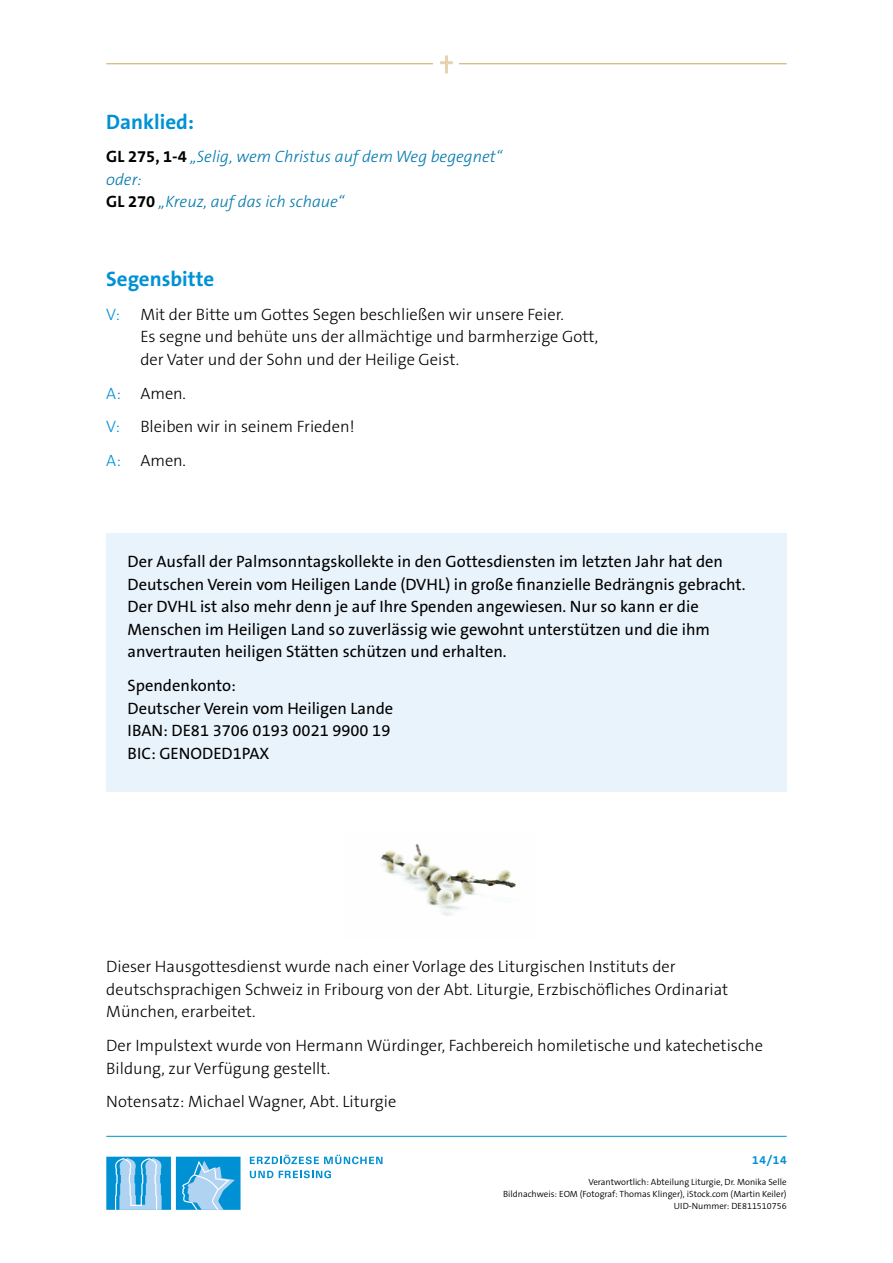
<style>
.page{position:relative;width:893px;height:1263px;background:#fff}
.page>*{position:absolute;margin:0;border:0;box-sizing:border-box;transform-origin:0 0}
.t1{font:700 21px "The Sans B W7";color:#0091d4}
.t2{font:300 16.5px/22.5px "The Sans B W3";color:#000}
.t3{font:16.5px/22.5px "The Sans B W5 Plain";color:#000}
.t4{font:italic 300 16.5px/22.5px "The Sans B W3";color:#0078ad}
.t5{font:700 12px "The Sans B W7";color:#0091d4}
.t6{font:300 9px/12px "The Sans B W4";color:#000;text-align:right}
.s1{font-family:"The Sans B W7";font-weight:700;font-style:normal;color:#000}
.s2{color:#0091d4}
</style>
<div class="page">
<hr style="left:106px;top:63px;width:681px;height:1px;background:#caa55e">
<hr style="left:106px;top:1136px;width:681px;height:1px;background:#0091d4">
<svg style="left:250px;top:1155px;width:132px;height:9px"></svg>
<svg style="left:250px;top:1171px;width:23px;height:7px"></svg>
<svg style="left:279px;top:1170px;width:52px;height:8px"></svg>
<div style="left:106px;top:1157px;width:65px;height:53px;background:#0091d4"></div>
<svg style="left:115px;top:1158px;width:47px;height:52px"></svg>
<div style="left:176px;top:1157px;width:65px;height:53px;background:#0091d4"></div>
<svg style="left:182px;top:1160px;width:53px;height:50px"></svg>
<div style="left:433px;top:47px;width:26px;height:40px;background:#fff"></div>
<svg style="left:440px;top:61px;width:13px;height:3px"></svg>
<hr style="left:445px;top:55px;width:3px;height:18px;background:#e6d2b1">
<div style="left:106px;top:534px;width:681px;height:258px;background:#e9f3fc"></div>
<img style="left:380px;top:843px;width:136px;height:73px">
<p class="t1" style="left:106px;top:108px;width:89px">Danklied:</p>
<p class="t4" style="left:106px;top:146px;width:397px"><span class="s1">GL 275, 1-4</span> „Selig, wem Christus auf dem Weg begegnet“ oder:<br><span class="s1">GL 270</span> „Kreuz, auf das ich schaue“</p>
<p class="t1" style="left:106px;top:265px;width:110px">Segensbitte</p>
<p class="t2" style="left:140px;top:303px;width:459px;text-indent:-34px"><span class="s2">V:</span> Mit der Bitte um Gottes Segen beschließen wir unsere Feier.<br>Es segne und behüte uns der allmächtige und barmherzige Gott, der Vater und der Sohn und der Heilige Geist.</p>
<p class="t2" style="left:106px;top:376px;width:250px;line-height:33.8px"><span class="s2">A:</span> Amen.<br><span class="s2">V:</span> Bleiben wir in seinem Frieden!<br><span class="s2">A:</span> Amen.</p>
<p class="t3" style="left:128px;top:551px;width:620px">Der Ausfall der Palmsonntagskollekte in den Gottesdiensten im letzten Jahr hat den Deutschen Verein vom Heiligen Lande (DVHL) in große finanzielle Bedrängnis gebracht.<br>Der DVHL ist also mehr denn je auf Ihre Spenden angewiesen. Nur so kann er die Menschen im Heiligen Land so zuverlässig wie gewohnt unterstützen und die ihm anvertrauten heiligen Stätten schützen und erhalten.</p>
<p class="t3" style="left:128px;top:674px;width:267px">Spendenkonto:<br>Deutscher Verein vom Heiligen Lande<br>IBAN: DE81 3706 0193 0021 9900 19<br>BIC: GENODED1PAX</p>
<p class="t2" style="left:106px;top:956px;width:623px">Dieser Hausgottesdienst wurde nach einer Vorlage des Liturgischen Instituts der deutschsprachigen Schweiz in Fribourg von der Abt. Liturgie, Erzbischöfliches Ordinariat<br>München, erarbeitet.</p>
<p class="t2" style="left:106px;top:1034px;width:658px">Der Impulstext wurde von Hermann Würdinger, Fachbereich homiletische und katechetische<br>Bildung, zur Verfügung gestellt.</p>
<p class="t2" style="left:106px;top:1091px;width:291px">Notensatz: Michael Wagner, Abt. Liturgie</p>
<p class="t5" style="left:752px;top:1152px;width:36px">14/14</p>
<p class="t6" style="left:503px;top:1176px;width:285px">Verantwortlich: Abteilung Liturgie, Dr. Monika Selle<br>Bildnachweis: EOM (Fotograf: Thomas Klinger), iStock.com (Martin Keiler)<br>UID-Nummer: DE811510756</p>
</div>
